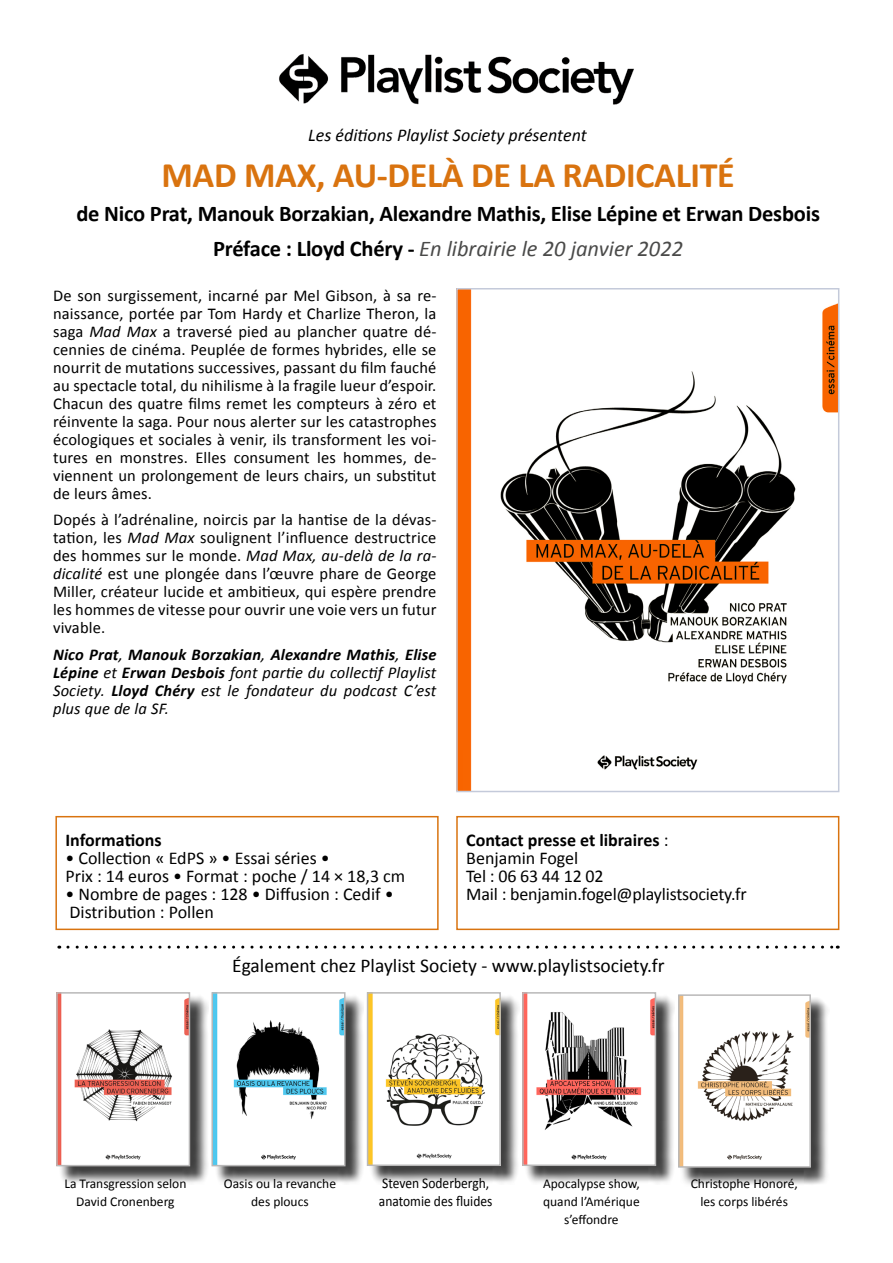
<style>
.page{position:relative;width:893px;height:1263px;background:#fff}
.page>*{position:absolute;margin:0;border:0;box-sizing:border-box;transform-origin:0 0}
.t1{font:700 36px "Calibri";letter-spacing:-.01em;color:#d9730f}
.t2{font:700 22.5px/34.5px "Calibri";letter-spacing:-.01em;color:#000;text-align:center}
.t3{font:19.5px "Calibri";color:#000}
.t4{font:18px/18px "Calibri";color:#000}
.t5{font:italic 18px "Calibri";color:#000}
.t6{font:700 18px "Calibri";color:#000}
.t7{font:16.5px/18px "Calibri";letter-spacing:.01em;color:#000;text-align:justify}
.t8{font:italic 16.5px/18px "Calibri";letter-spacing:.01em;color:#000;text-align:justify}
.t9{font:14.85px/18px "Calibri";color:#000;scale:.91 1}
.t10{font:13.5px/18px "Calibri";color:#000;text-align:center}
.s1{font-weight:400;font-style:italic;color:#4a4a49}
.s2{font-style:italic}
.s3{font-weight:700}
</style>
<div class="page">
<img style="left:459px;top:291px;width:377px;height:498px">
<div style="left:456px;top:288px;width:383px;height:504px;border:2px solid #c4cada"></div>
<div style="left:456px;top:816px;width:383px;height:114px;border:2px solid #d9730f"></div>
<div style="left:55px;top:816px;width:384px;height:114px;border:2px solid #d9730f"></div>
<div style="left:680px;top:997px;width:150px;height:189px;background:#000;opacity:.75"></div>
<img style="left:681px;top:997px;width:127px;height:168px">
<div style="left:678px;top:994px;width:133px;height:174px;border:2px solid #b9b8b8"></div>
<div style="left:214px;top:994px;width:150px;height:191px;background:#000;opacity:.75"></div>
<img style="left:214px;top:995px;width:129px;height:168px">
<div style="left:211px;top:992px;width:135px;height:174px;border:2px solid #b9b8b8"></div>
<div style="left:58px;top:994px;width:151px;height:191px;background:#000;opacity:.75"></div>
<img style="left:59px;top:995px;width:128px;height:168px">
<div style="left:56px;top:992px;width:134px;height:174px;border:2px solid #b9b8b8"></div>
<div style="left:524px;top:994px;width:151px;height:191px;background:#000;opacity:.75"></div>
<img style="left:525px;top:995px;width:128px;height:168px">
<div style="left:522px;top:992px;width:134px;height:174px;border:2px solid #b9b8b8"></div>
<div style="left:369px;top:994px;width:151px;height:191px;background:#000;opacity:.75"></div>
<img style="left:370px;top:995px;width:128px;height:168px">
<div style="left:367px;top:992px;width:134px;height:174px;border:2px solid #b9b8b8"></div>
<svg style="left:68px;top:945px;width:770px;height:3px"></svg>
<img style="left:279px;top:54px;width:355px;height:51px">
<p class="t5" style="left:308px;top:122px;width:280px">Les éditions Playlist Society présentent</p>
<h1 class="t1" style="left:161px;top:149px;width:575px">MAD MAX, AU-DELÀ DE LA RADICALITÉ</h1>
<h2 class="t2" style="left:76px;top:196px;width:745px">de Nico Prat, Manouk Borzakian, Alexandre Mathis, Elise Lépine et Erwan Desbois<br>Préface : Lloyd Chéry - <span class="s1">En librairie le 20 janvier 2022</span></h2>
<p class="t7" style="left:53px;top:285px;width:385px">De son surgissement, incarné par Mel Gibson, à sa re&shy;naissance, portée par Tom Hardy et Charlize Theron, la saga <span class="s2">Mad Max</span> a traversé pied au plancher quatre dé&shy;cennies de cinéma. Peuplée de formes hybrides, elle se nourrit de mutations successives, passant du film fauché au spectacle total, du nihilisme à la fragile lueur d’espoir.<br>Chacun des quatre films remet les compteurs à zéro et réinvente la saga. Pour nous alerter sur les catastrophes écologiques et sociales à venir, ils transforment les voi&shy;tures en monstres. Elles consument les hommes, de&shy;viennent un prolongement de leurs chairs, un substitut de leurs âmes.</p>
<p class="t7" style="left:53px;top:510px;width:385px">Dopés à l’adrénaline, noircis par la hantise de la dévas&shy;tation, les <span class="s2">Mad Max</span> soulignent l’influence destructrice des hommes sur le monde. <span class="s2">Mad Max, au-delà de la ra&shy;dicalité</span> est une plongée dans l’œuvre phare de George Miller, créateur lucide et ambitieux, qui espère prendre les hommes de vitesse pour ouvrir une voie vers un futur vivable.</p>
<p class="t8" style="left:53px;top:645px;width:385px"><span class="s3">Nico Prat</span>, <span class="s3">Manouk Borzakian</span>, <span class="s3">Alexandre Mathis</span>, <span class="s3">Elise Lépine</span> et <span class="s3">Erwan Desbois</span> font partie du collectif Playlist Society. <span class="s3">Lloyd Chéry</span> est le fondateur du podcast C’est plus que de la SF.</p>
<p class="t6" style="left:65px;top:827px;width:98px">Informations</p>
<p class="t4" style="left:65px;top:848px;width:341px">• Collection « EdPS » • Essai séries •<br>Prix : 14 euros • Format : poche / 14 × 18,3 cm</p>
<p class="t4" style="left:65px;top:884px;width:330px">• Nombre de pages : 128 • Diffusion : Cedif •<br>Distribution : Pollen</p>
<p class="t3" style="left:232px;top:953px;width:434px">Également chez Playlist Society - www.playlistsociety.fr</p>
<p class="t4" style="left:466px;top:830px;width:282px"><span class="s3">Contact presse et libraires</span> :<br>Benjamin Fogel<br>Tel : 06 63 44 12 02<br>Mail : benjamin.fogel@playlistsociety.fr</p>
<p class="t10" style="left:64px;top:1174px;width:124px">La Transgression selon<br>David Cronenberg</p>
<p class="t10" style="left:224px;top:1174px;width:114px">Oasis ou la revanche des ploucs</p>
<p class="t9" style="left:379px;top:1173px;width:126px">Steven Soderbergh, anatomie des fluides</p>
<p class="t10" style="left:543px;top:1174px;width:98px">Apocalypse show, quand l’Amérique s’effondre</p>
<p class="t10" style="left:691px;top:1174px;width:109px">Christophe Honoré, les corps libérés</p>
</div>
